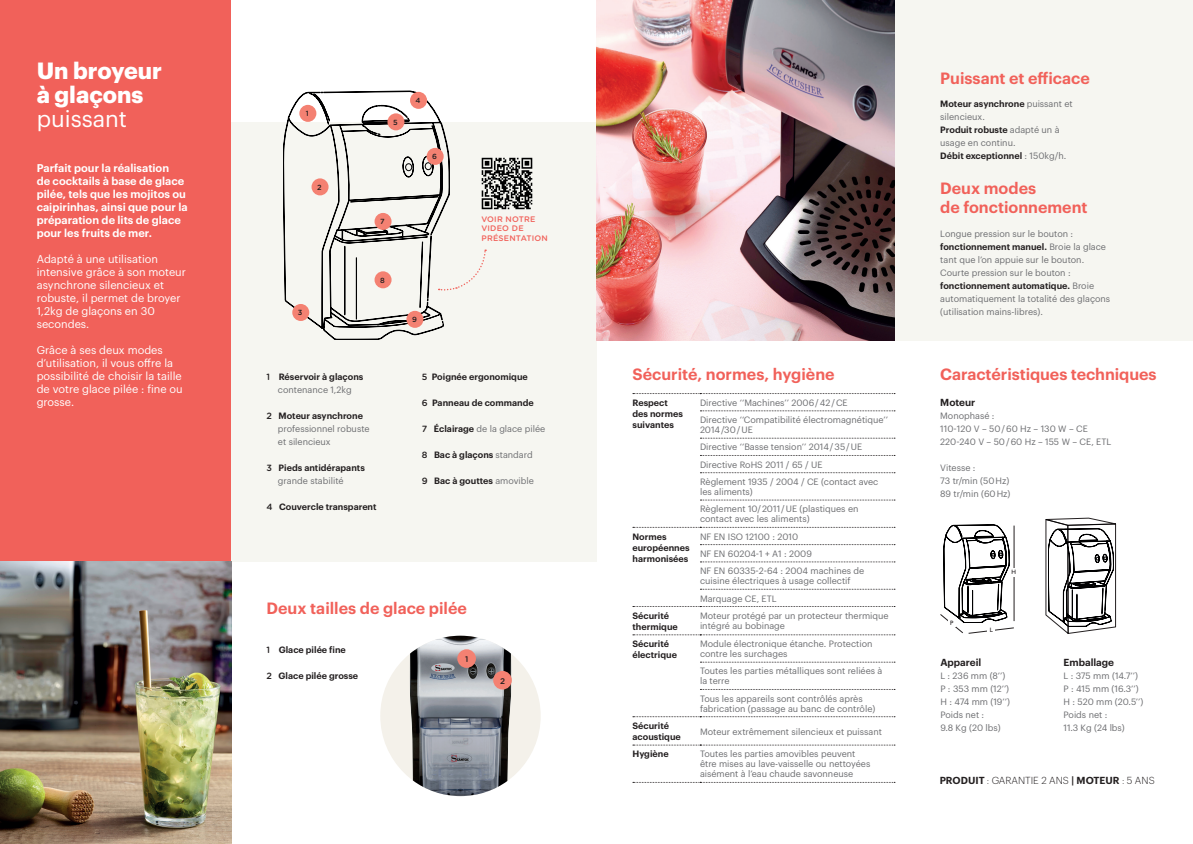
<style>
.page{position:relative;width:1193px;height:844px;background:#fff}
.page>*{position:absolute;margin:0;border:0;box-sizing:border-box;transform-origin:0 0}
.t1{font:700 23px/24px "Graphik";color:#fff}
.t2{font:23px "Graphik";color:#fff}
.t3{font:600 16px/19.2px "Graphik";color:#f1615a}
.t4{font:11px/13px "Graphik";color:#fff}
.t5{font:600 11px/13px "Graphik";color:#fff}
.t6{font:300 10px "Graphik";color:#231f20}
.t7{font:600 10px "Graphik";color:#231f20}
.t8{font:9px/13px "Graphik";color:#6c6d70}
.t9{font:600 9px/11px "Graphik";color:#231f20}
.t10{font:500 8.2px "Gotham Rounded";color:#231f20}
.t11{font:500 8px/9.6px "Gotham Rounded";letter-spacing:.025em;color:#f1615a}
.t12{font:500 7.4px "Gotham Rounded";color:#231f20}
.t13{font:6.3px "Gill Sans";color:#231f20}
.s1{font-family:"Gotham Rounded";font-weight:500}
.s2{font-weight:400;color:#6c6d70}
.s3{font-family:"Gotham Rounded";font-weight:500;color:#231f20}
.s4{font-weight:600;color:#231f20}
.s5{font-weight:600}
</style>
<div class="page">
<div style="left:231px;top:123px;width:365px;height:439px;background:#f6f6f1"></div>
<svg style="left:283px;top:91px;width:166px;height:249px"></svg>
<div style="left:0;top:0;width:231px;height:563px;background:#f1615a"></div>
<img style="left:0;top:562px;width:231px;height:282px">
<div style="left:299px;top:105px;width:17px;height:17px;background:#f48172;border-radius:50%"></div>
<div style="left:311px;top:178px;width:17px;height:17px;background:#f48172;border-radius:50%"></div>
<div style="left:292px;top:304px;width:17px;height:17px;background:#f48172;border-radius:50%"></div>
<div style="left:410px;top:92px;width:17px;height:17px;background:#f48172;border-radius:50%"></div>
<div style="left:387px;top:113px;width:17px;height:17px;background:#f48172;border-radius:50%"></div>
<div style="left:426px;top:148px;width:17px;height:17px;background:#f48172;border-radius:50%"></div>
<div style="left:374px;top:213px;width:17px;height:17px;background:#f48172;border-radius:50%"></div>
<div style="left:374px;top:271px;width:17px;height:17px;background:#f48172;border-radius:50%"></div>
<div style="left:406px;top:311px;width:17px;height:17px;background:#f48172;border-radius:50%"></div>
<svg style="left:940px;top:524px;width:74px;height:109px"></svg>
<svg style="left:1045px;top:517px;width:71px;height:117px"></svg>
<div style="left:596px;top:0;width:596px;height:341px;background:#f6f6f1"></div>
<img style="left:596px;top:0;width:298px;height:341px">
<svg style="left:632px;top:393px;width:262px;height:1px"></svg>
<svg style="left:700px;top:410px;width:194px;height:1px"></svg>
<svg style="left:700px;top:438px;width:194px;height:1px"></svg>
<svg style="left:700px;top:455px;width:194px;height:1px"></svg>
<svg style="left:700px;top:472px;width:194px;height:1px"></svg>
<svg style="left:700px;top:499px;width:194px;height:1px"></svg>
<svg style="left:632px;top:527px;width:262px;height:1px"></svg>
<svg style="left:700px;top:544px;width:194px;height:1px"></svg>
<svg style="left:700px;top:561px;width:194px;height:1px"></svg>
<svg style="left:700px;top:589px;width:194px;height:1px"></svg>
<svg style="left:632px;top:606px;width:262px;height:1px"></svg>
<svg style="left:632px;top:634px;width:262px;height:1px"></svg>
<svg style="left:700px;top:661px;width:194px;height:1px"></svg>
<svg style="left:700px;top:689px;width:194px;height:1px"></svg>
<svg style="left:632px;top:716px;width:262px;height:1px"></svg>
<svg style="left:632px;top:744px;width:262px;height:1px"></svg>
<svg style="left:632px;top:782px;width:262px;height:1px"></svg>
<div style="left:380px;top:635px;width:160px;height:161px;background:#f4f1ea;border-radius:50%"></div>
<img style="left:410px;top:635px;width:101px;height:161px">
<div style="left:457px;top:649px;width:19px;height:19px;background:#f48172;border-radius:50%"></div>
<div style="left:493px;top:671px;width:18px;height:18px;background:#f48172;border-radius:50%"></div>
<img style="left:481px;top:157px;width:52px;height:53px">
<svg style="left:438px;top:249px;width:48px;height:42px"></svg>
<h1 class="t1" style="left:37px;top:56px;width:127px">Un broyeur à glaçons</h1>
<h1 class="t2" style="left:37px;top:101px;width:92px">puissant</h1>
<p class="t5" style="left:37px;top:160px;width:152px">Parfait pour la réalisation<br>de cocktails à base de glace pilée, tels que les mojitos ou caipirinhas, ainsi que pour la préparation de lits de glace pour les fruits de mer.</p>
<p class="t4" style="left:37px;top:251px;width:151px">Adapté à une utilisation intensive grâce à son moteur asynchrone silencieux et robuste, il permet de broyer<br>1,2kg de glaçons en 30 secondes.</p>
<p class="t4" style="left:37px;top:342px;width:147px">Grâce à ses deux modes d’utilisation, il vous offre la possibilité de choisir la taille de votre glace pilée : fine ou grosse.</p>
<p class="t12" style="left:306px;top:108px;width:4px">1</p>
<p class="t12" style="left:317px;top:182px;width:6px">2</p>
<p class="t12" style="left:298px;top:307px;width:6px">3</p>
<p class="t12" style="left:393px;top:117px;width:6px">5</p>
<p class="t12" style="left:415px;top:95px;width:7px">4</p>
<p class="t12" style="left:432px;top:151px;width:6px">6</p>
<p class="t12" style="left:380px;top:216px;width:6px">7</p>
<p class="t12" style="left:380px;top:275px;width:6px">8</p>
<p class="t12" style="left:412px;top:314px;width:6px">9</p>
<p class="t11" style="left:481px;top:214px;width:68px">VOIR NOTRE<br>VIDEO DE<br>PRÉSENTATION</p>
<p class="t9" style="left:266px;top:369px;width:98px;line-height:13px;text-align:center"><span class="s1">1</span> Réservoir à glaçons <span class="s2">contenance 1,2kg</span></p>
<p class="t8" style="left:278px;top:408px;width:93px;text-indent:-11px"><span class="s3">2</span> <span class="s4">Moteur asynchrone </span>professionnel robuste et silencieux</p>
<p class="t9" style="left:278px;top:460px;width:88px;line-height:13px;text-indent:-11px"><span class="s1">3</span> Pieds antidérapants <span class="s2">grande stabilité</span></p>
<p class="t9" style="left:266px;top:500px;width:111px"><span class="s1">4</span> Couvercle transparent</p>
<p class="t9" style="left:422px;top:370px;width:107px"><span class="s1">5</span> Poignée ergonomique</p>
<p class="t9" style="left:422px;top:396px;width:113px"><span class="s1">6</span> Panneau de commande</p>
<p class="t8" style="left:422px;top:421px;width:125px"><span class="s3">7</span> <span class="s4">Éclairage</span> de la glace pilée</p>
<p class="t9" style="left:422px;top:448px;width:112px"><span class="s1">8</span> Bac à glaçons <span class="s2">standard</span></p>
<p class="t9" style="left:422px;top:474px;width:113px"><span class="s1">9</span> Bac à gouttes <span class="s2">amovible</span></p>
<h2 class="t3" style="left:266px;top:597px;width:202px">Deux tailles de glace pilée</h2>
<p class="t9" style="left:266px;top:643px;width:81px"><span class="s1">1</span> Glace pilée fine</p>
<p class="t9" style="left:266px;top:669px;width:93px"><span class="s1">2</span> Glace pilée grosse</p>
<p class="t10" style="left:465px;top:653px;width:5px">1</p>
<p class="t10" style="left:500px;top:674px;width:7px">2</p>
<h2 class="t3" style="left:632px;top:363px;width:203px">Sécurité, normes, hygiène</h2>
<p class="t9" style="left:632px;top:396px;width:52px">Respect des normes suivantes</p>
<p class="t8" style="left:700px;top:393px;width:189px;line-height:17.3px">Directive ‘‘Machines’’ 2006 / 42 / CE<br>Directive ‘‘Compatibilité électromagnétique’’</p>
<p class="t8" style="left:700px;top:420px;width:180px;line-height:17.3px">2014 /30 / UE<br>Directive ‘‘Basse tension’’ 2014 / 35 / UE<br>Directive RoHS 2011 / 65 / UE<br>Règlement 1935 / 2004 / CE (contact avec</p>
<p class="t8" style="left:700px;top:482px;width:160px;line-height:17.3px">les aliments)<br>Règlement 10/ 2011 / UE (plastiques en</p>
<p class="t8" style="left:700px;top:512px;width:111px">contact avec les aliments)</p>
<p class="t9" style="left:632px;top:530px;width:59px">Normes européennes harmonisées</p>
<p class="t8" style="left:700px;top:527px;width:166px;line-height:17.3px">NF EN ISO 12100 : 2010<br>NF EN 60204-1 + A1 : 2009<br>NF EN 60335-2-64 : 2004 machines de</p>
<p class="t8" style="left:700px;top:571px;width:152px;line-height:17.3px">cuisine électriques à usage collectif<br>Marquage CE, ETL</p>
<p class="t9" style="left:632px;top:609px;width:47px">Sécurité thermique</p>
<p class="t8" style="left:700px;top:610px;width:190px;line-height:10px">Moteur protégé par un protecteur thermique intégré au bobinage</p>
<p class="t9" style="left:632px;top:637px;width:46px">Sécurité électrique</p>
<p class="t8" style="left:700px;top:638px;width:174px;line-height:10px">Module électronique étanche. Protection contre les surchages</p>
<p class="t8" style="left:700px;top:665px;width:184px;line-height:10px">Toutes les parties métalliques sont reliées à la terre</p>
<p class="t8" style="left:700px;top:692px;width:177px;line-height:10px">Tous les appareils sont contrôlés après fabrication (passage au banc de contrôle)</p>
<p class="t9" style="left:632px;top:719px;width:50px">Sécurité acoustique</p>
<p class="t8" style="left:700px;top:724px;width:183px">Moteur extrêmement silencieux et puissant</p>
<p class="t9" style="left:632px;top:747px;width:38px">Hygiène</p>
<p class="t8" style="left:700px;top:748px;width:172px;line-height:10px">Toutes les parties amovibles peuvent être mises au lave-vaisselle ou nettoyées aisément à l’eau chaude savonneuse</p>
<h2 class="t3" style="left:940px;top:68px;width:151px">Puissant et efficace</h2>
<p class="t8" style="left:940px;top:96px;width:134px"><span class="s4">Moteur asynchrone</span> puissant et silencieux.<br><span class="s4">Produit robuste</span> adapté un à usage en continu.<br><span class="s4">Débit exceptionnel</span> : 150kg/h.</p>
<h2 class="t3" style="left:940px;top:177px;width:149px">Deux modes<br>de fonctionnement</h2>
<p class="t8" style="left:940px;top:226px;width:171px">Longue pression sur le bouton : <span class="s4">fonctionnement manuel.</span> Broie la glace tant que l’on appuie sur le bouton.<br>Courte pression sur le bouton : <span class="s4">fonctionnement automatique.</span> Broie automatiquement la totalité des glaçons (utilisation mains-libres).</p>
<h2 class="t3" style="left:940px;top:363px;width:218px">Caractéristiques techniques</h2>
<p class="t7" style="left:940px;top:394px;width:37px">Moteur</p>
<p class="t8" style="left:940px;top:408px;width:172px">Monophasé :<br>110-120 V – 50 / 60 Hz – 130 W – CE<br>220-240 V – 50 / 60 Hz – 155 W – CE, ETL</p>
<p class="t8" style="left:940px;top:460px;width:72px">Vitesse :<br>73 tr/min (50 Hz)<br>89 tr/min (60 Hz)</p>
<p class="t13" style="left:949px;top:619px;width:5px">P</p>
<p class="t13" style="left:1011px;top:568px;width:6px">H</p>
<p class="t13" style="left:989px;top:626px;width:5px">L</p>
<p class="t7" style="left:940px;top:654px;width:43px">Appareil</p>
<p class="t8" style="left:940px;top:668px;width:71px">L : 236 mm (8’’)<br>P : 353 mm (12’’)<br>H : 474 mm (19’’)<br>Poids net :<br>9.8 Kg (20 lbs)</p>
<p class="t7" style="left:1063px;top:654px;width:52px">Emballage</p>
<p class="t8" style="left:1063px;top:668px;width:81px">L : 375 mm (14.7’’)<br>P : 415 mm (16.3’’)<br>H : 520 mm (20.5’’)<br>Poids net :<br>11.3 Kg (24 lbs)</p>
<p class="t6" style="left:939px;top:772px;width:216px"><span class="s5">PRODUIT</span> : GARANTIE 2 ANS <span class="s5">| MOTEUR</span> : 5 ANS</p>
</div>
